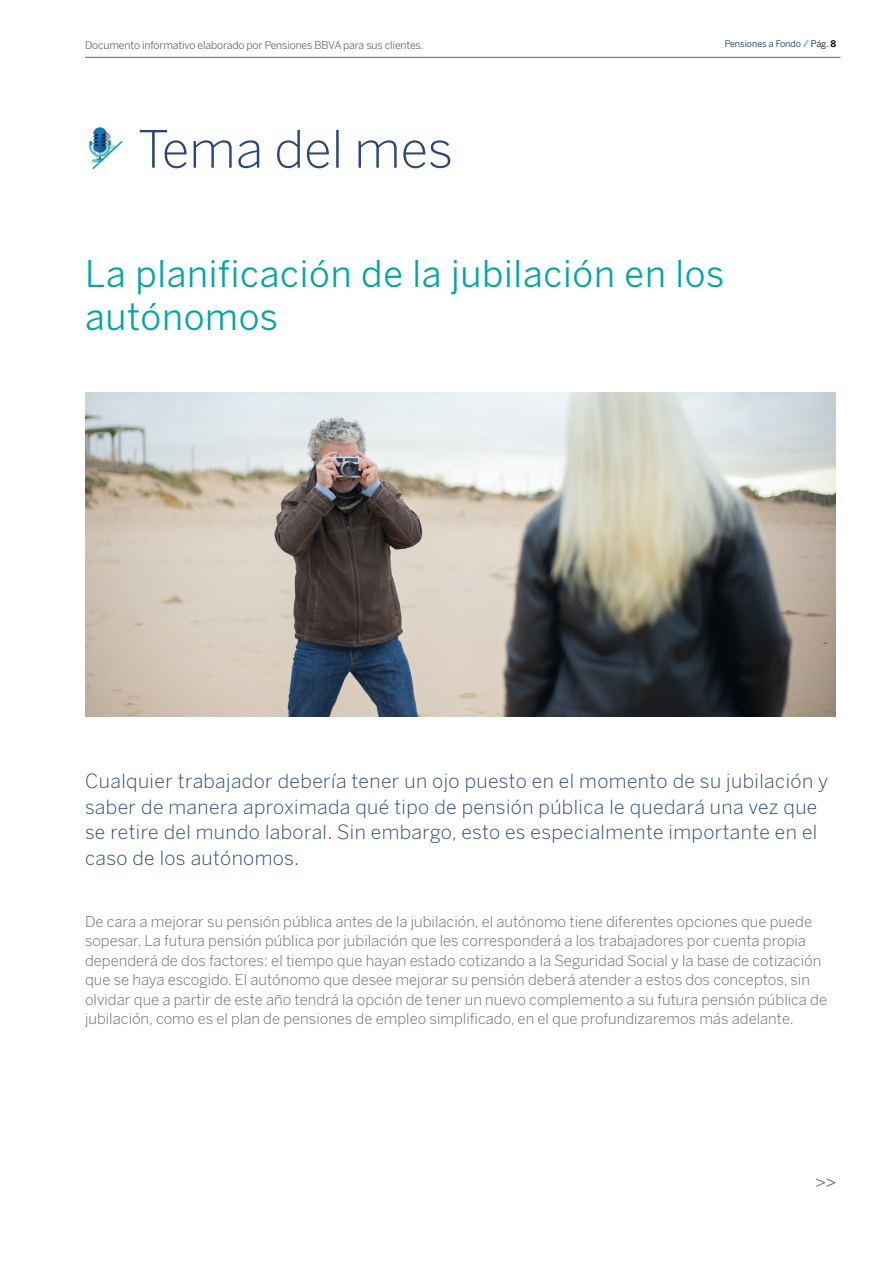
<style>
.page{position:relative;width:893px;height:1263px;background:#fff}
.page>*{position:absolute;margin:0;border:0;box-sizing:border-box;transform-origin:0 0}
.título_sección{font:300 51px "BBVA Benton Sans";color:#2a467c}
.título_tema{font:36px/43.2px "BBVA Benton Sans";letter-spacing:.02em;color:#02a5a5}
.t1{font:300 19.5px/25.5px "BBVA Benton Sans";letter-spacing:.02em;color:#2a467c}
.t2{font:16.5px "BBVA Benton Sans";color:#666}
.t3{font:300 15px/19.5px "BBVA Benton Sans";color:#666}
.t4{font:10.5px "BBVA Benton Sans";letter-spacing:-.015em;color:#666}
.t5{font:9px "BBVA Benton Sans";color:#043263}
.s1{font-weight:700;color:#2dcccd}
.s2{color:#121212}
.s3{font-weight:700;color:#121212}
</style>
<div class="page">
<hr style="left:85px;top:57px;width:755px;height:1px;background:#666">
<img style="left:89px;top:127px;width:22px;height:25px">
<svg style="left:91px;top:139px;width:32px;height:31px"></svg>
<img style="left:85px;top:392px;width:751px;height:324px">
<p class="t4" style="left:85px;top:39px;width:340px">Documento informativo elaborado por Pensiones BBVA para sus clientes.</p>
<p class="t5" style="left:725px;top:39px;width:113px">Pensiones a Fondo <span class="s1">/</span> <span class="s2">Pág.</span> <span class="s3">8</span></p>
<p class="título_sección" style="left:138px;top:119px;width:317px">Tema del mes</p>
<p class="título_tema" style="left:85px;top:252px;width:641px">La planificación de la jubilación en los autónomos</p>
<p class="t1" style="left:85px;top:768px;width:745px">Cualquier trabajador debería tener un ojo puesto en el momento de su jubilación y saber de manera aproximada qué tipo de pensión pública le quedará una vez que se retire del mundo laboral. Sin embargo, esto es especialmente importante en el caso de los autónomos.</p>
<p class="t3" style="left:85px;top:912px;width:744px">De cara a mejorar su pensión pública antes de la jubilación, el autónomo tiene diferentes opciones que puede sopesar. La futura pensión pública por jubilación que les corresponderá a los trabajadores por cuenta propia dependerá de dos factores: el tiempo que hayan estado cotizando a la Seguridad Social y la base de cotización que se haya escogido. El autónomo que desee mejorar su pensión deberá atender a estos dos conceptos, sin olvidar que a partir de este año tendrá la opción de tener un nuevo complemento a su futura pensión pública de jubilación, como es el plan de pensiones de empleo simplificado, en el que profundizaremos más adelante.</p>
<p class="t2" style="left:815px;top:1172px;width:22px">&gt;&gt;</p>
</div>
